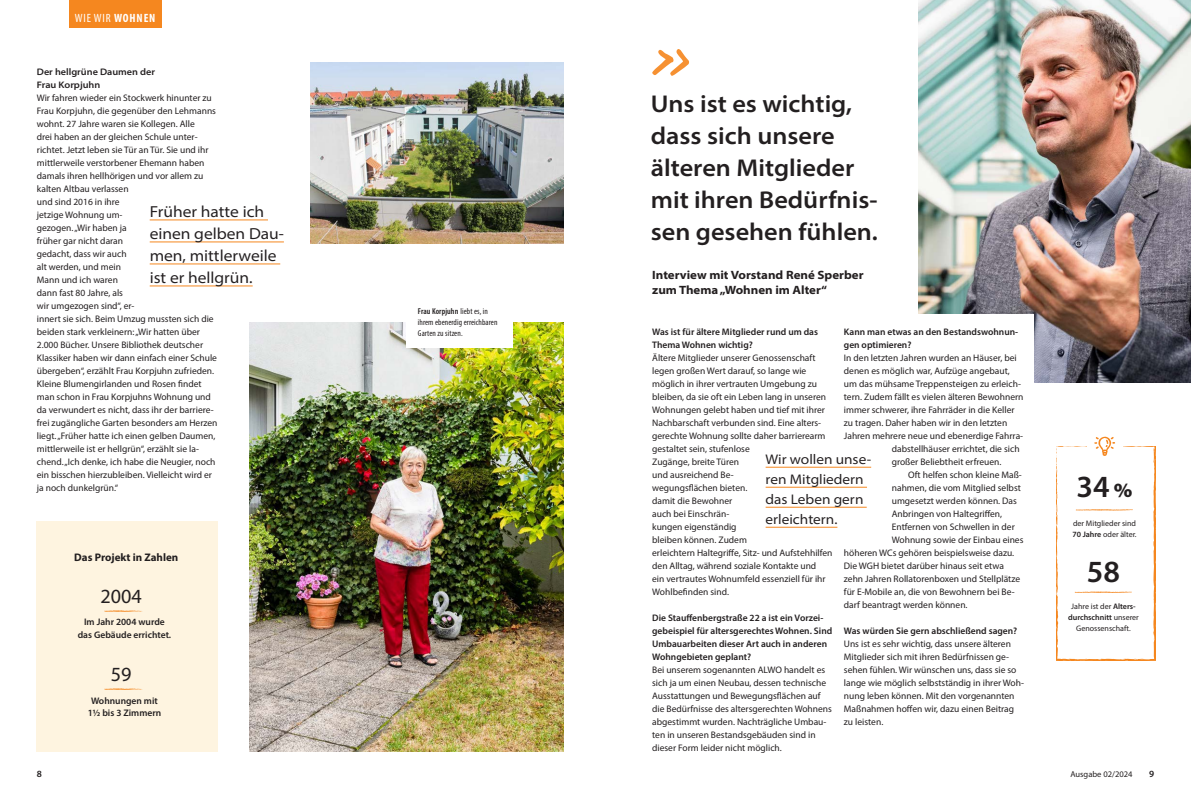
<style>
.page{position:relative;width:1191px;height:794px;background:#fff}
.page>*{position:absolute;margin:0;border:0;box-sizing:border-box;transform-origin:0 0}
.t1{font:600 30.9px "Myriad Pro";color:#231f20}
.t2{font:600 semi-expanded 24.4px/32px "Myriad Pro";color:#231f20}
.t3{font:20.2px "Myriad Pro";color:#231f20}
.WGH_Zitat_16pt{font:semi-expanded 16px/22px "Myriad Pro";color:#231f20}
.WGH_Zitat_14pt{font:semi-expanded 14px/20px "Myriad Pro";color:#231f20}
.WGH_Zwischenhead_9_5_neu{font:700 semi-expanded 12.1px/15.3px "Myriad Pro";color:#231f20}
.Rubrik_12pt{font:condensed 12px "Myriad Pro";letter-spacing:.07em;color:#fff}
.t4{font:700 11px "Myriad Pro";color:#231f20}
.WGH_Body_9_5pt{font:9.5px/13px "Myriad Pro";color:#231f20}
.WGH_Body_9_5pt-2{font:600 9.5px/13px "Myriad Pro";color:#231f20}
.WGH_Body_einzug{font:9.5px "Myriad Pro";color:#231f20}
.WGH_Zwischenhead_9_5_neu-2{font:600 semi-expanded 9.5px/13px "Myriad Pro";color:#231f20}
.WGH_BU_Cond_8_5pt{font:condensed 8.5px/11px "Myriad Pro";letter-spacing:.01em;color:#231f20}
.t5{font:8.5px "Myriad Pro";color:#231f20}
.WGH_Marginal_8pt_Neu{font:8px/11px "Myriad Pro";color:#231f20}
.s1{font-weight:700}
.s2{font-weight:600}
.s3{font-weight:900;font-size:20.2px}
</style>
<div class="page">
<img style="left:250px;top:323px;width:313px;height:428px">
<hr style="left:150px;top:219px;width:118px;height:1px;background:#f5871f">
<hr style="left:150px;top:241px;width:134px;height:1px;background:#f5871f">
<hr style="left:150px;top:263px;width:130px;height:1px;background:#f5871f">
<hr style="left:150px;top:285px;width:103px;height:1px;background:#f5871f">
<img style="left:311px;top:62px;width:252px;height:181px">
<div style="left:36px;top:521px;width:182px;height:230px;background:#fef4e0"></div>
<div style="left:406px;top:296px;width:107px;height:51px;background:#fff"></div>
<img style="left:918px;top:0;width:273px;height:383px">
<div style="left:845px;top:315px;width:188px;height:150px;background:#fff"></div>
<hr style="left:765px;top:467px;width:106px;height:1px;background:#f5871f">
<hr style="left:765px;top:487px;width:102px;height:1px;background:#f5871f">
<hr style="left:765px;top:507px;width:101px;height:1px;background:#f5871f">
<hr style="left:765px;top:527px;width:72px;height:1px;background:#f5871f">
<svg style="left:652px;top:49px;width:37px;height:27px"></svg>
<svg style="left:1056px;top:437px;width:99px;height:223px"></svg>
<svg style="left:104px;top:610px;width:39px;height:2px"></svg>
<svg style="left:104px;top:688px;width:39px;height:2px"></svg>
<div style="left:69px;top:0;width:92px;height:27px;background:#f5871f"></div>
<p class="Rubrik_12pt" style="left:75px;top:10px;width:82px">WIE WIR <span class="s1">WOHNEN</span></p>
<p class="WGH_Zwischenhead_9_5_neu-2" style="left:37px;top:65px;width:120px">Der hellgrüne Daumen der<br>Frau Korpjuhn</p>
<p class="WGH_Body_9_5pt" style="left:37px;top:91px;width:182px">Wir fahren wieder ein Stockwerk hinunter zu Frau Korpjuhn, die gegenüber den Lehmanns wohnt. 27 Jahre waren sie Kollegen. Alle<br>drei haben an der gleichen Schule unter&shy;richtet. Jetzt leben sie Tür an Tür. Sie und ihr mittlerweile verstorbener Ehemann haben damals ihren hellhörigen und vor allem zu kalten Altbau verlassen<br>und sind 2016 in ihre<br>jetzige Wohnung um-<br>gezogen. „Wir haben ja<br>früher gar nicht daran<br>gedacht, dass wir auch<br>alt werden, und mein<br>Mann und ich waren<br>dann fast 80 Jahre, als<br>wir umgezogen sind“, er-<br>innert sie sich. Beim Umzug mussten sich die beiden stark verkleinern: „Wir hatten über 2.000 Bücher. Unsere Bibliothek deutscher Klassiker haben wir dann einfach einer Schule übergeben“, erzählt Frau Korpjuhn zufrieden.<br>Kleine Blumengirlanden und Rosen findet man schon in Frau Korpjuhns Wohnung und da verwundert es nicht, dass ihr der barriere&shy;frei zugängliche Garten besonders am Herzen liegt. „Früher hatte ich einen gelben Daumen, mittlerweile ist er hellgrün“, erzählt sie la&shy;chend. „Ich denke, ich habe die Neugier, noch ein bisschen hierzubleiben. Vielleicht wird er ja noch dunkelgrün.“</p>
<p class="WGH_Zitat_16pt" style="left:150px;top:200px;width:136px">Früher hatte ich einen gelben Dau&shy;men, mittlerweile ist er hellgrün.</p>
<p class="t4" style="left:74px;top:550px;width:106px">Das Projekt in Zahlen</p>
<p class="t3" style="left:100px;top:583px;width:43px">2004</p>
<p class="WGH_Body_9_5pt-2" style="left:78px;top:616px;width:95px;line-height:12.3px;text-align:center">Im Jahr 2004 wurde das Gebäude errichtet.</p>
<p class="t3" style="left:111px;top:661px;width:22px">59</p>
<p class="WGH_Body_9_5pt-2" style="left:88px;top:694px;width:75px;line-height:12.3px;text-align:center">Wohnungen mit<br>11/2 bis 3 Zimmern</p>
<p class="WGH_BU_Cond_8_5pt" style="left:418px;top:305px;width:81px"><span class="s2">Frau Korpjuhn</span> liebt es, in ihrem ebenerdig erreichbaren<br>Garten zu sitzen.</p>
<p class="t2" style="left:651px;top:87px;width:203px">Uns ist es wichtig,</p>
<p class="t2" style="left:651px;top:119px;width:228px">dass sich unsere älteren Mitglieder mit ihren Bedürfnis&shy;sen gesehen fühlen.</p>
<p class="WGH_Zwischenhead_9_5_neu" style="left:652px;top:267px;width:213px">Interview mit Vorstand René Sperber zum Thema „Wohnen im Alter“</p>
<p class="WGH_Body_9_5pt-2" style="left:652px;top:325px;width:167px">Was ist für ältere Mitglieder rund um das<br>Thema Wohnen wichtig?</p>
<p class="WGH_Body_9_5pt" style="left:652px;top:351px;width:182px">Ältere Mitglieder unserer Genossenschaft legen großen Wert darauf, so lange wie möglich in ihrer vertrauten Umgebung zu bleiben, da sie oft ein Leben lang in unseren Wohnungen gelebt haben und tief mit ihrer Nachbarschaft verbunden sind. Eine alters&shy;gerechte Wohnung sollte daher barrierearm gestaltet sein, stufenlose<br>Zugänge, breite Türen<br>und ausreichend Be-<br>wegungsflächen bieten.<br>damit die Bewohner<br>auch bei Einschrän-<br>kungen eigenständig<br>bleiben können. Zudem<br>erleichtern Haltegriffe, Sitz- und Aufstehhilfen den Alltag, während soziale Kontakte und<br>ein vertrautes Wohnumfeld essenziell für ihr Wohlbefinden sind.</p>
<p class="WGH_Body_9_5pt-2" style="left:652px;top:611px;width:182px">Die Stauffenbergstraße 22 a ist ein Vorzei&shy;gebeispiel für altersgerechtes Wohnen. Sind Umbauarbeiten dieser Art auch in anderen Wohngebieten geplant?</p>
<p class="WGH_Body_9_5pt" style="left:652px;top:663px;width:181px">Bei unserem sogenannten ALWO handelt es sich ja um einen Neubau, dessen technische Ausstattungen und Bewegungsflächen auf die Bedürfnisse des altersgerechten Wohnens abgestimmt wurden. Nachträgliche Umbau&shy;ten in unseren Bestandsgebäuden sind in dieser Form leider nicht möglich.</p>
<p class="WGH_Body_9_5pt-2" style="left:844px;top:325px;width:176px">Kann man etwas an den Bestandswohnun&shy;gen optimieren?</p>
<p class="WGH_Body_9_5pt" style="left:844px;top:351px;width:174px">In den letzten Jahren wurden an Häuser, bei</p>
<p class="WGH_Body_9_5pt" style="left:844px;top:364px;width:167px">denen es möglich war, Aufzüge angebaut,</p>
<p class="WGH_Body_9_5pt" style="left:844px;top:377px;width:178px">um das mühsame Treppensteigen zu erleich-</p>
<p class="WGH_Body_9_5pt" style="left:844px;top:390px;width:181px">tern. Zudem fällt es vielen älteren Bewohnern</p>
<p class="WGH_Body_9_5pt" style="left:844px;top:403px;width:172px">immer schwerer, ihre Fahrräder in die Keller</p>
<p class="WGH_Body_9_5pt" style="left:844px;top:416px;width:165px">zu tragen. Daher haben wir in den letzten</p>
<p class="WGH_Body_9_5pt" style="left:844px;top:429px;width:181px">Jahren mehrere neue und ebenerdige Fahrra-</p>
<p class="WGH_Body_9_5pt" style="left:891px;top:442px;width:129px">dabstellhäuser errichtet, die sich</p>
<p class="WGH_Body_9_5pt" style="left:891px;top:455px;width:111px">großer Beliebtheit erfreuen.</p>
<p class="WGH_Body_einzug" style="left:908px;top:469px;width:115px">Oft helfen schon kleine Maß-</p>
<p class="WGH_Body_einzug" style="left:891px;top:482px;width:131px">nahmen, die vom Mitglied selbst</p>
<p class="WGH_Body_einzug" style="left:891px;top:495px;width:127px">umgesetzt werden können. Das</p>
<p class="WGH_Body_einzug" style="left:891px;top:508px;width:112px">Anbringen von Haltegriffen,</p>
<p class="WGH_Body_einzug" style="left:891px;top:521px;width:124px">Entfernen von Schwellen in der</p>
<p class="WGH_Body_einzug" style="left:891px;top:534px;width:133px">Wohnung sowie der Einbau eines</p>
<p class="WGH_Body_einzug" style="left:844px;top:547px;width:172px">höheren WCs gehören beispielsweise dazu.</p>
<p class="WGH_Body_einzug" style="left:844px;top:560px;width:162px">Die WGH bietet darüber hinaus seit etwa</p>
<p class="WGH_Body_einzug" style="left:844px;top:573px;width:178px">zehn Jahren Rollatorenboxen und Stellplätze</p>
<p class="WGH_Body_einzug" style="left:844px;top:586px;width:172px">für E-Mobile an, die von Bewohnern bei Be-</p>
<p class="WGH_Body_einzug" style="left:844px;top:599px;width:125px">darf beantragt werden können.</p>
<p class="WGH_Body_9_5pt-2" style="left:844px;top:624px;width:175px">Was würden Sie gern abschließend sagen?</p>
<p class="WGH_Body_9_5pt" style="left:844px;top:637px;width:182px">Uns ist es sehr wichtig, dass unsere älteren Mitglieder sich mit ihren Bedürfnissen ge&shy;sehen fühlen. Wir wünschen uns, dass sie so lange wie möglich selbstständig in ihrer Woh&shy;nung leben können. Mit den vorgenannten Maßnahmen hoffen wir, dazu einen Beitrag zu leisten.</p>
<p class="WGH_Zitat_14pt" style="left:765px;top:449px;width:107px">Wir wollen unse&shy;ren Mitgliedern das Leben gern erleichtern.</p>
<p class="t1" style="left:1076px;top:467px;width:57px">34 <span class="s3">%</span></p>
<p class="WGH_Marginal_8pt_Neu" style="left:1072px;top:517px;width:66px">der Mitglieder sind<br><span class="s2">70 Jahre</span> oder älter.</p>
<p class="t1" style="left:1087px;top:552px;width:35px">58</p>
<p class="WGH_Marginal_8pt_Neu" style="left:1068px;top:601px;width:72px;text-align:center">Jahre ist der <span class="s2">Alters&shy;durchschnitt</span> unserer<br>Genossenschaft.</p>
<p class="WGH_Body_9_5pt-2" style="left:37px;top:767px;width:7px">8</p>
<p class="t5" style="left:1070px;top:769px;width:63px">Ausgabe 02/2024</p>
<p class="WGH_Body_9_5pt-2" style="left:1149px;top:767px;width:7px">9</p>
</div>
